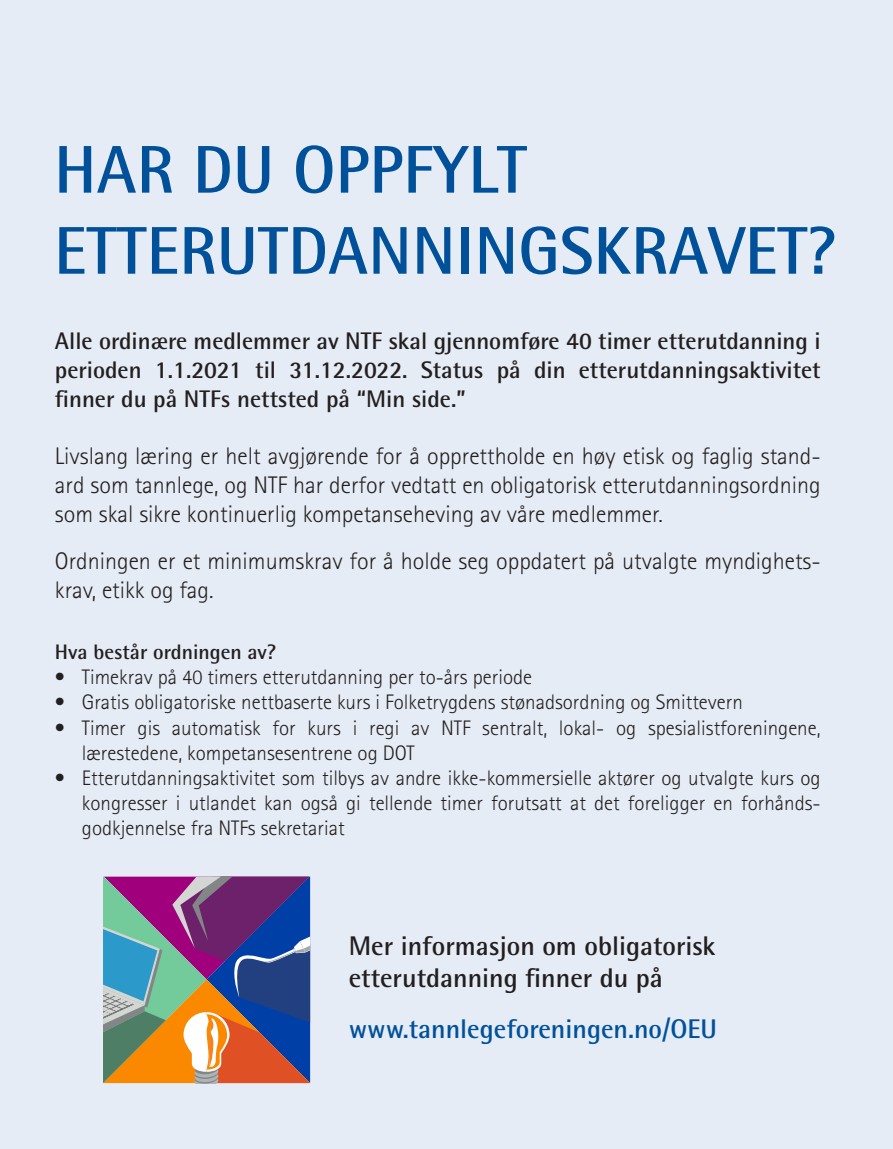
<style>
.page{position:relative;width:893px;height:1149px;background:#fff}
.page>*{position:absolute;margin:0;border:0;box-sizing:border-box;transform-origin:0 0}
.t1{font:700 67.5px/81px "Rotis Semi Sans Std";color:#01519a}
.t2{font:700 27px/32.4px "Rotis Semi Sans Std";color:#231f20}
.t3{font:700 27px "Rotis Semi Sans Std";color:#01519a}
.t4{font:300 24px/28.8px "Rotis Sans Serif Std";color:#231f20;text-align:justify}
.t5{font:700 24px/28.8px "Rotis Semi Sans Std";color:#231f20;text-align:justify}
.t6{font:300 21px/25.2px "Rotis Sans Serif Std";color:#231f20}
.t7{font:700 21px "Rotis Semi Sans Std";color:#231f20}
</style>
<div class="page">
<div style="left:0;top:0;width:893px;height:1148px;background:#e5ecf5"></div>
<svg style="left:103px;top:876px;width:207px;height:206px;background:#7c697b"></svg>
<h1 class="t1" style="left:54px;top:128px;width:785px">HAR DU OPPFYLT<br>ETTERUTDANNINGSKRAVET?</h1>
<p class="t5" style="left:55px;top:326px;width:767px">Alle ordinære medlemmer av NTF skal gjennomføre 40 timer etterutdanning i perioden 1.1.2021 til 31.12.2022. Status på din etterutdanningsaktivitet finner du på NTFs nettsted på “Min side.”</p>
<p class="t4" style="left:55px;top:441px;width:767px">Livslang læring er helt avgjørende for å opprettholde en høy etisk og faglig stand&shy;ard som tannlege, og NTF har derfor vedtatt en obligatorisk etterutdanningsordning som skal sikre kontinuerlig kompetanseheving av våre medlemmer.</p>
<p class="t4" style="left:55px;top:546px;width:767px">Ordningen er et minimumskrav for å holde seg oppdatert på utvalgte myndighets&shy;krav, etikk og fag.</p>
<p class="t7" style="left:55px;top:638px;width:223px">Hva består ordningen av?</p>
<p class="t6" style="left:55px;top:664px;width:479px">• Timekrav på 40 timers etterutdanning per to-års periode</p>
<p class="t6" style="left:55px;top:689px;width:689px">• Gratis obligatoriske nettbaserte kurs i Folketrygdens stønadsordning og Smittevern</p>
<p class="t6" style="left:82px;top:714px;width:740px;text-indent:-27px">• Timer gis automatisk for kurs i regi av NTF sentralt, lokal- og spesialistforeningene, lærestedene, kompetansesentrene og DOT</p>
<p class="t6" style="left:82px;top:765px;width:740px;text-align:justify;text-indent:-27px">• Etterutdanningsaktivitet som tilbys av andre ikke-kommersielle aktører og utvalgte kurs og kongresser i utlandet kan også gi tellende timer forutsatt at det foreligger en forhånds&shy;godkjennelse fra NTFs sekretariat</p>
<p class="t2" style="left:349px;top:928px;width:368px">Mer informasjon om obligatorisk etterutdanning finner du på</p>
<p class="t3" style="left:349px;top:1011px;width:370px">www.tannlegeforeningen.no/OEU</p>
</div>
